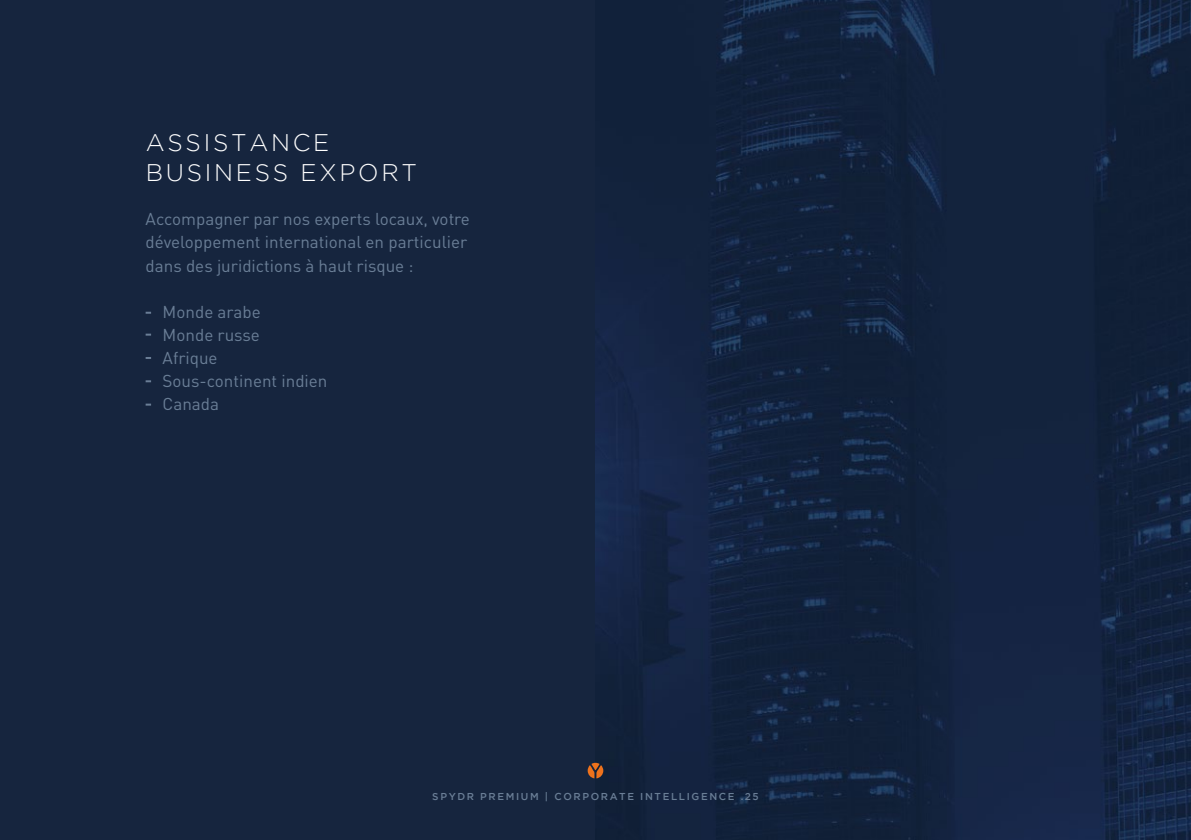
<style>
.page{position:relative;width:1191px;height:840px;background:#fff}
.page>*{position:absolute;margin:0;border:0;box-sizing:border-box;transform-origin:0 0}
.t1{font:300 24px/30px "Gotham";letter-spacing:.115em;color:#fff}
.t2{font:17px/23px "DIN Pro";color:#6a7e96}
.t3{font:500 10px "Gotham";letter-spacing:.165em;color:#6a7e96}
</style>
<div class="page">
<div style="left:0;top:0;width:1191px;height:839px;background:#16253e"></div>
<img style="left:595px;top:0;width:596px;height:839px">
<svg style="left:587px;top:762px;width:16px;height:16px"></svg>
<h1 class="t1" style="left:146px;top:127px;width:273px">ASSISTANCE<br>BUSINESS EXPORT</h1>
<p class="t2" style="left:146px;top:207px;width:326px">Accompagner par nos experts locaux, votre développement international en particulier dans des juridictions à haut risque :</p>
<p class="t2" style="left:163px;top:299px;width:166px">Monde arabe<br>Monde russe<br>Afrique<br>Sous-continent indien<br>Canada</p>
<p class="t3" style="left:432px;top:790px;width:328px">SPYDR PREMIUM | CORPORATE INTELLIGENCE .25</p>
</div>
